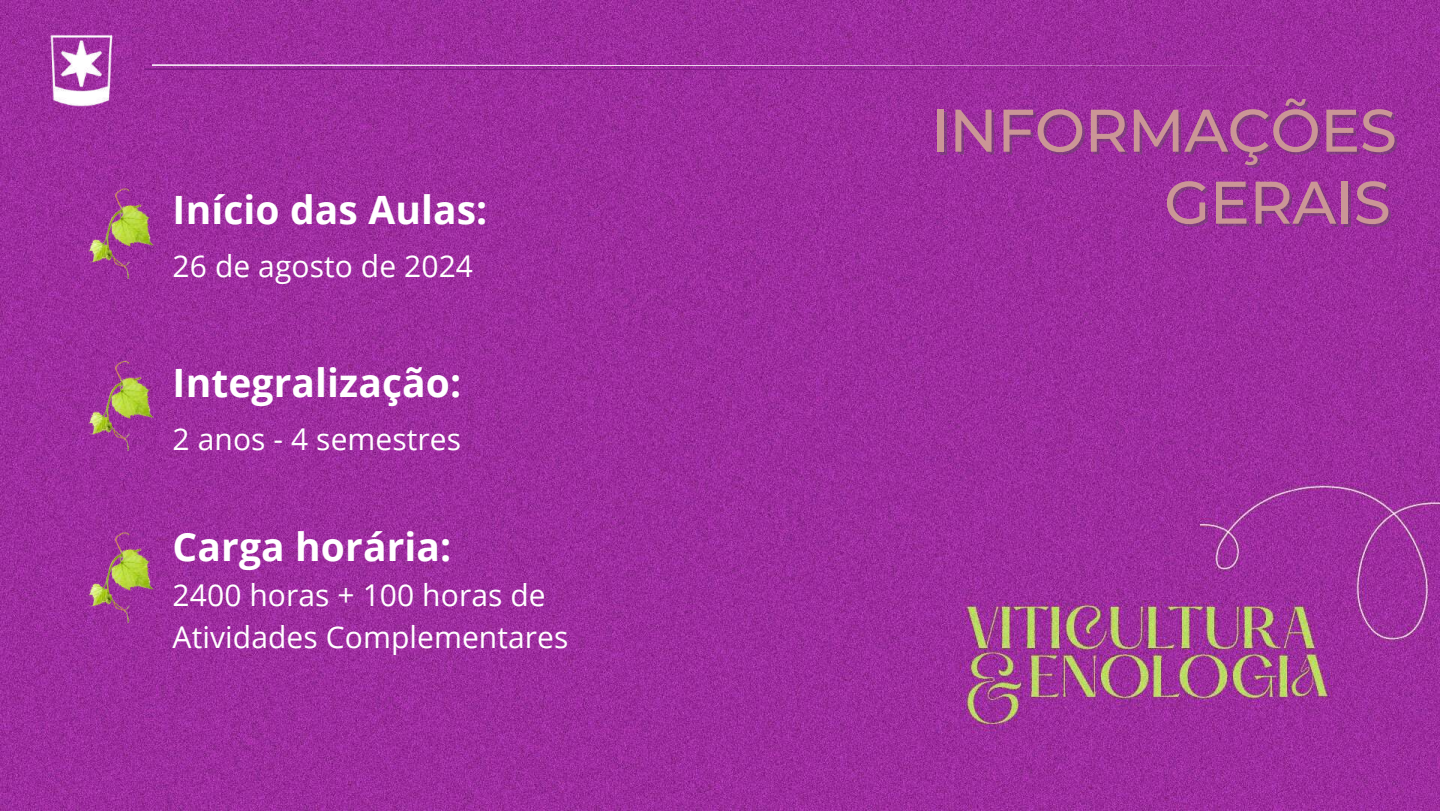
<style>
.page{position:relative;width:1440px;height:811px;background:#fff}
.page>*{position:absolute;margin:0;border:0;box-sizing:border-box;transform-origin:0 0}
.t1{font:500 60px "Montserrat";letter-spacing:-.01em;color:#cb9696}
.t2{font:700 39px "Open Sans";letter-spacing:.005em;color:#fff}
.t3{font:30px/41.6px "Open Sans";letter-spacing:.005em;color:#fff}
</style>
<div class="page">
<img style="left:0;top:0;width:1440px;height:810px">
<img style="left:32px;top:24px;width:86px;height:84px">
<svg style="left:144px;top:64px;width:1160px;height:6px;background:#a544a7"></svg>
<img style="left:82px;top:186px;width:71px;height:93px">
<img style="left:82px;top:359px;width:71px;height:93px">
<img style="left:82px;top:530px;width:71px;height:93px">
<h2 class="t2" style="left:173px;top:182px;width:316px">Início das Aulas:</h2>
<p class="t3" style="left:173px;top:244px;width:302px">26 de agosto de 2024</p>
<h2 class="t2" style="left:173px;top:355px;width:290px">Integralização:</h2>
<p class="t3" style="left:173px;top:417px;width:290px">2 anos - 4 semestres</p>
<h2 class="t2" style="left:173px;top:519px;width:280px">Carga horária:</h2>
<p class="t3" style="left:173px;top:573px;width:397px">2400 horas + 100 horas de<br>Atividades Complementares</p>
<h1 class="t1" style="left:931px;top:93px;width:467px">INFORMAÇÕES</h1>
<h1 class="t1" style="left:1164px;top:165px;width:228px">GERAIS</h1>
</div>
